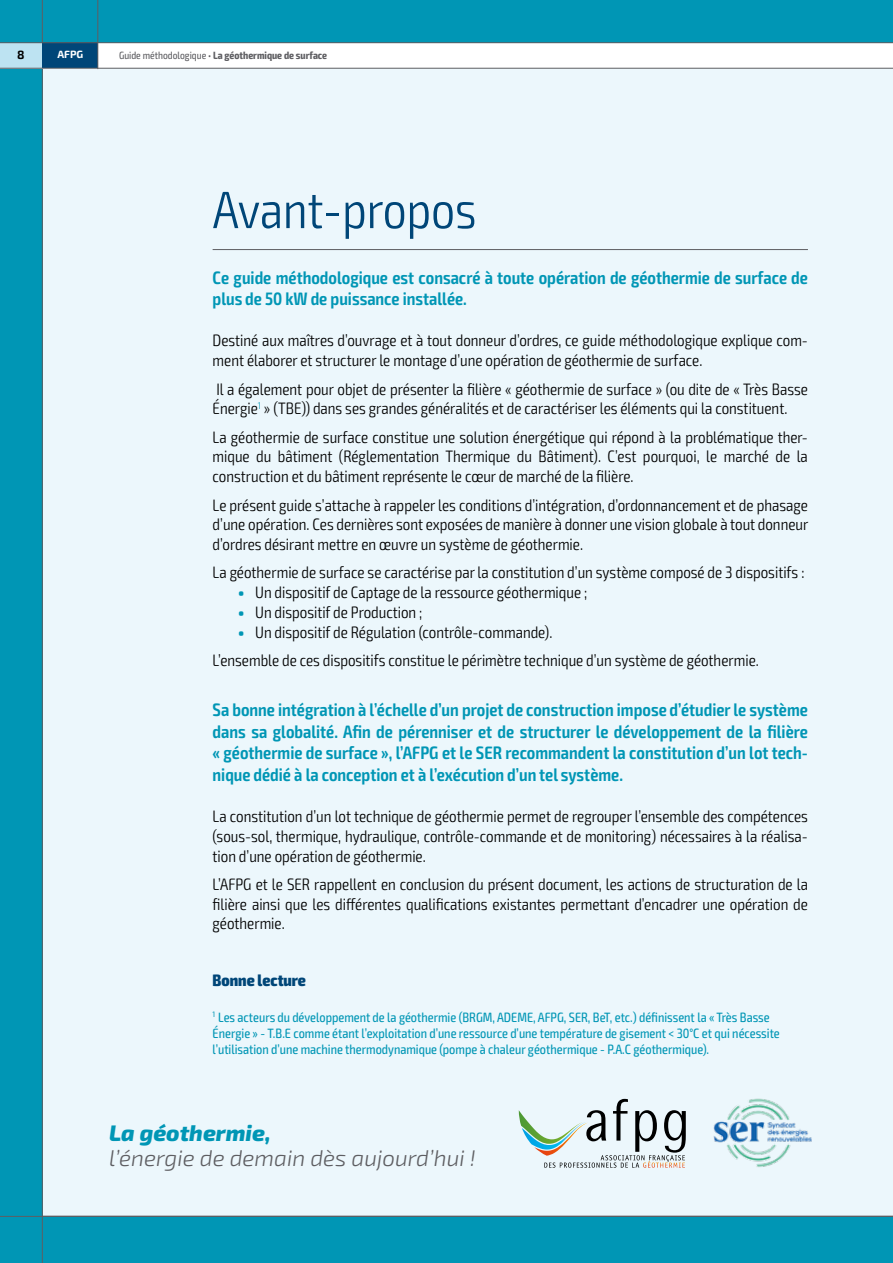
<style>
.page{position:relative;width:893px;height:1263px;background:#fff}
.page>*{position:absolute;margin:0;border:0;box-sizing:border-box;transform-origin:0 0}
.t1{font:300 condensed 52.5px "Exo 2";color:#004678}
.t2{font:italic 300 22.5px "Exo 2";color:#5e5e62}
.t3{font:italic 800 22.5px "Exo 2";color:#0096b5}
.t4{font:600 condensed 18px/21.6px "Exo 2";color:#0096b5}
.t5{font:300 condensed 16.5px/19.8px "Exo 2";color:#000;text-align:justify}
.t6{font:800 condensed 16.5px "Exo 2";color:#004678}
.t7{font:condensed 13.5px/16.2px "Exo 2";color:#0096b5}
.t8{font:700 12px "Exo 2";color:#000}
.t9{font:700 condensed 10.5px "Exo 2";color:#5e5e62}
.t10{font:700 10.5px "Exo 2";color:#fff}
.s1{font-weight:400}
.s2{font-weight:900;font-stretch:normal;color:#0096b5}
</style>
<div class="page">
<div style="left:21px;top:68px;width:872px;height:1195px;background:#ecf7fc"></div>
<div style="left:0;top:0;width:893px;height:43px;background:#0096b5"></div>
<div style="left:43px;top:1217px;width:850px;height:46px;background:#0096b5"></div>
<div style="left:0;top:0;width:43px;height:1263px;background:#0096b5"></div>
<div style="left:0;top:43px;width:43px;height:25px;background:#bde3f2"></div>
<div style="left:43px;top:43px;width:55px;height:25px;background:#004678"></div>
<hr style="left:98px;top:0;width:1px;height:69px;background:#5e5e62">
<hr style="left:0;top:42px;width:893px;height:1px;background:#5e5e62">
<hr style="left:0;top:68px;width:893px;height:1px;background:#5e5e62">
<hr style="left:0;top:1216px;width:893px;height:1px;background:#5e5e62">
<hr style="left:213px;top:249px;width:595px;height:1px;background:#5e5e62">
<svg style="left:519px;top:1099px;width:167px;height:69px"></svg>
<img style="left:713px;top:1098px;width:99px;height:69px">
<p class="t8" style="left:17px;top:46px;width:9px">8</p>
<p class="t10" style="left:57px;top:47px;width:27px">AFPG</p>
<p class="t9" style="left:119px;top:49px;width:210px"><span class="s1">Guide méthodologique •</span> La géothermique de surface</p>
<h1 class="t1" style="left:213px;top:179px;width:265px">Avant-propos</h1>
<p class="t4" style="left:213px;top:267px;width:597px">Ce guide méthodologique est consacré à toute opération de géothermie de surface de plus de 50 kW de puissance installée.</p>
<p class="t5" style="left:213px;top:331px;width:597px">Destiné aux maîtres d’ouvrage et à tout donneur d’ordres, ce guide méthodologique explique com&shy;ment élaborer et structurer le montage d’une opération de géothermie de surface.</p>
<p class="t5" style="left:213px;top:379px;width:597px">Il a également pour objet de présenter la filière « géothermie de surface » (ou dite de « Très Basse<br>Énergie<sup>1</sup> » (TBE)) dans ses grandes généralités et de caractériser les éléments qui la constituent.</p>
<p class="t5" style="left:213px;top:427px;width:597px">La géothermie de surface constitue une solution énergétique qui répond à la problématique ther&shy;mique du bâtiment (Réglementation Thermique du Bâtiment). C’est pourquoi, le marché de la construction et du bâtiment représente le cœur de marché de la filière.</p>
<p class="t5" style="left:213px;top:495px;width:597px">Le présent guide s’attache à rappeler les conditions d’intégration, d’ordonnancement et de phasage d’une opération. Ces dernières sont exposées de manière à donner une vision globale à tout donneur d’ordres désirant mettre en œuvre un système de géothermie.</p>
<p class="t5" style="left:213px;top:563px;width:593px">La géothermie de surface se caractérise par la constitution d’un système composé de 3 dispositifs :</p>
<p class="t5" style="left:238px;top:583px;width:351px"><span class="s2">•</span> Un dispositif de Captage de la ressource géothermique ;</p>
<p class="t5" style="left:238px;top:603px;width:186px"><span class="s2">•</span> Un dispositif de Production ;</p>
<p class="t5" style="left:213px;top:618px;width:548px;line-height:28.3px;text-indent:26px"><span class="s2">•</span> Un dispositif de Régulation (contrôle-commande).<br>L’ensemble de ces dispositifs constitue le périmètre technique d’un système de géothermie.</p>
<p class="t4" style="left:213px;top:699px;width:597px;text-align:justify">Sa bonne intégration à l’échelle d’un projet de construction impose d’étudier le système dans sa globalité. Afin de pérenniser et de structurer le développement de la filière « géothermie de surface », l’AFPG et le SER recommandent la constitution d’un lot tech&shy;nique dédié à la conception et à l’exécution d’un tel système.</p>
<p class="t5" style="left:213px;top:807px;width:597px">La constitution d’un lot technique de géothermie permet de regrouper l’ensemble des compétences (sous-sol, thermique, hydraulique, contrôle-commande et de monitoring) nécessaires à la réalisa&shy;tion d’une opération de géothermie.</p>
<p class="t5" style="left:213px;top:874px;width:597px">L’AFPG et le SER rappellent en conclusion du présent document, les actions de structuration de la filière ainsi que les différentes qualifications existantes permettant d’encadrer une opération de géothermie.</p>
<p class="t6" style="left:213px;top:970px;width:95px">Bonne lecture</p>
<p class="t7" style="left:213px;top:1009px;width:569px"><sup>1</sup> Les acteurs du développement de la géothermie (BRGM, ADEME, AFPG, SER, BeT, etc.) définissent la « Très Basse<br>Énergie » - T.B.E comme étant l’exploitation d’une ressource d’une température de gisement &lt; 30°C et qui nécessite l’utilisation d’une machine thermodynamique (pompe à chaleur géothermique - P.A.C géothermique).</p>
<h2 class="t3" style="left:109px;top:1115px;width:163px">La géothermie,</h2>
<h2 class="t2" style="left:109px;top:1143px;width:368px">l’énergie de demain dès aujourd’hui !</h2>
</div>
